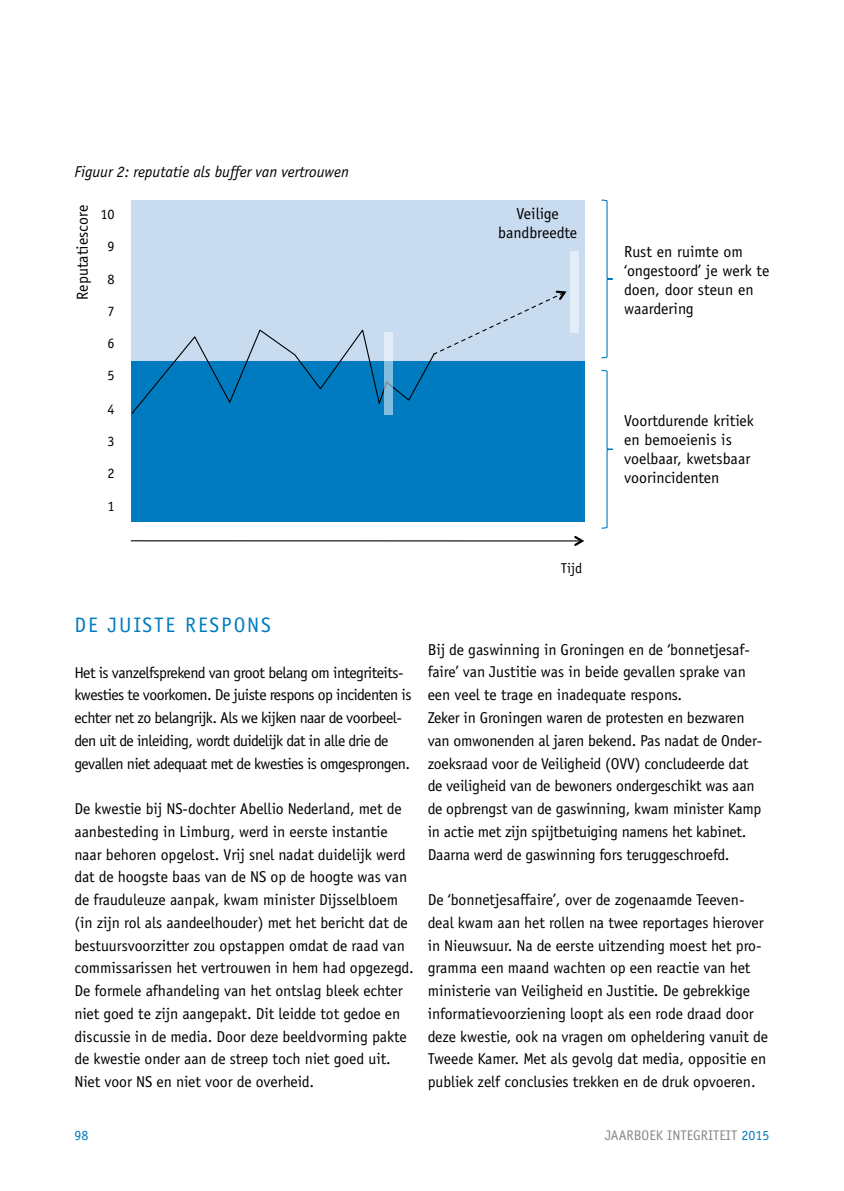
<style>
.page{position:relative;width:844px;height:1191px;background:#fff}
.page>*{position:absolute;margin:0;border:0;box-sizing:border-box;transform-origin:0 0}
.t1{font:21px "Officina Sans Std";letter-spacing:.09em;color:#007bc0}
.t2{font:15.92px/19.1px "Officina Sans";color:#000}
.t3{font:15.75px/22.8px "Officina Sans Std";letter-spacing:-.005em;color:#000}
.t4{font:15.75px/22.8px "Officina Sans Std";letter-spacing:-.035em;color:#000}
.t5{font:italic 15.75px "Officina Sans Std";letter-spacing:-.005em;color:#000}
.t6{font:14.35px "Officina Sans";color:#000}
.t7{font:14px "Officina Sans Std";color:#87888a}
.t8{font:14px "Officina Sans Std";color:#007bc0}
.s1{color:#007bc0}
</style>
<div class="page">
<div style="left:131px;top:361px;width:453px;height:161px;background:#007bc0"></div>
<div style="left:131px;top:200px;width:453px;height:161px;background:#c8dbef"></div>
<hr style="left:131px;top:540px;width:451px;height:1px;background:#000">
<svg style="left:574px;top:536px;width:10px;height:10px"></svg>
<svg style="left:131px;top:290px;width:435px;height:124px"></svg>
<svg style="left:384px;top:333px;width:9px;height:82px"></svg>
<div style="left:570px;top:251px;width:9px;height:82px;background:#e3edf7"></div>
<svg style="left:601px;top:200px;width:12px;height:159px"></svg>
<svg style="left:601px;top:369px;width:12px;height:160px"></svg>
<p class="t5" style="left:74px;top:162px;width:276px">Figuur 2: reputatie als buffer van vertrouwen</p>
<p class="t6" style="left:100px;top:206px;width:16px">10</p>
<p class="t6" style="left:108px;top:238px;width:9px">9</p>
<p class="t6" style="left:108px;top:270px;width:9px">8</p>
<p class="t6" style="left:108px;top:303px;width:9px">7</p>
<p class="t6" style="left:108px;top:335px;width:9px">6</p>
<p class="t6" style="left:108px;top:367px;width:9px">5</p>
<p class="t6" style="left:108px;top:400px;width:9px">4</p>
<p class="t6" style="left:108px;top:433px;width:9px">3</p>
<p class="t6" style="left:108px;top:465px;width:9px">2</p>
<p class="t6" style="left:108px;top:497px;width:9px">1</p>
<p class="t2" style="left:73px;top:300px;width:97px;rotate:-90deg">Reputatiescore</p>
<p class="t2" style="left:498px;top:204px;width:81px;text-align:center">Veilige bandbreedte</p>
<p class="t2" style="left:624px;top:242px;width:147px">Rust en ruimte om ‘ongestoord’ je werk te doen, door steun en waardering</p>
<p class="t2" style="left:624px;top:411px;width:131px">Voortdurende kritiek en bemoeienis is voelbaar, kwetsbaar voorincidenten</p>
<p class="t6" style="left:561px;top:560px;width:23px">Tijd</p>
<h1 class="t1" style="left:74px;top:612px;width:198px">DE JUISTE RESPONS</h1>
<p class="t4" style="left:74px;top:661px;width:338px">Het is vanzelfsprekend van groot belang om integriteits&shy;kwesties te voorkomen. De juiste respons op incidenten is echter net zo belangrijk. Als we kijken naar de voorbeel&shy;den uit de inleiding, wordt duidelijk dat in alle drie de gevallen niet adequaat met de kwesties is omgesprongen.</p>
<p class="t3" style="left:74px;top:797px;width:341px">De kwestie bij NS-dochter Abellio Nederland, met de aanbesteding in Limburg, werd in eerste instantie naar behoren opgelost. Vrij snel nadat duidelijk werd dat de hoogste baas van de NS op de hoogte was van de frauduleuze aanpak, kwam minister Dijsselbloem (in zijn rol als aandeelhouder) met het bericht dat de bestuursvoorzitter zou opstappen omdat de raad van commissarissen het vertrouwen in hem had opgezegd.<br>De formele afhandeling van het ontslag bleek echter niet goed te zijn aangepakt. Dit leidde tot gedoe en discussie in de media. Door deze beeldvorming pakte de kwestie onder aan de streep toch niet goed uit.<br>Niet voor NS en niet voor de overheid.</p>
<p class="t3" style="left:427px;top:638px;width:336px">Bij de gaswinning in Groningen en de ‘bonnetjesaf&shy;faire’ van Justitie was in beide gevallen sprake van een veel te trage en inadequate respons.<br>Zeker in Groningen waren de protesten en bezwaren van omwonenden al jaren bekend. Pas nadat de Onder&shy;zoeksraad voor de Veiligheid (OVV) concludeerde dat de veiligheid van de bewoners ondergeschikt was aan de opbrengst van de gaswinning, kwam minister Kamp in actie met zijn spijtbetuiging namens het kabinet.<br>Daarna werd de gaswinning fors teruggeschroefd.</p>
<p class="t3" style="left:427px;top:888px;width:342px">De ‘bonnetjesaffaire’, over de zogenaamde Teeven&shy;deal kwam aan het rollen na twee reportages hierover in Nieuwsuur. Na de eerste uitzending moest het pro&shy;gramma een maand wachten op een reactie van het ministerie van Veiligheid en Justitie. De gebrekkige informatievoorziening loopt als een rode draad door deze kwestie, ook na vragen om opheldering vanuit de Tweede Kamer. Met als gevolg dat media, oppositie en publiek zelf conclusies trekken en de druk opvoeren.</p>
<p class="t8" style="left:74px;top:1127px;width:15px">98</p>
<p class="t7" style="left:605px;top:1127px;width:166px">JAARBOEK INTEGRITEIT <span class="s1">2015</span></p>
</div>
